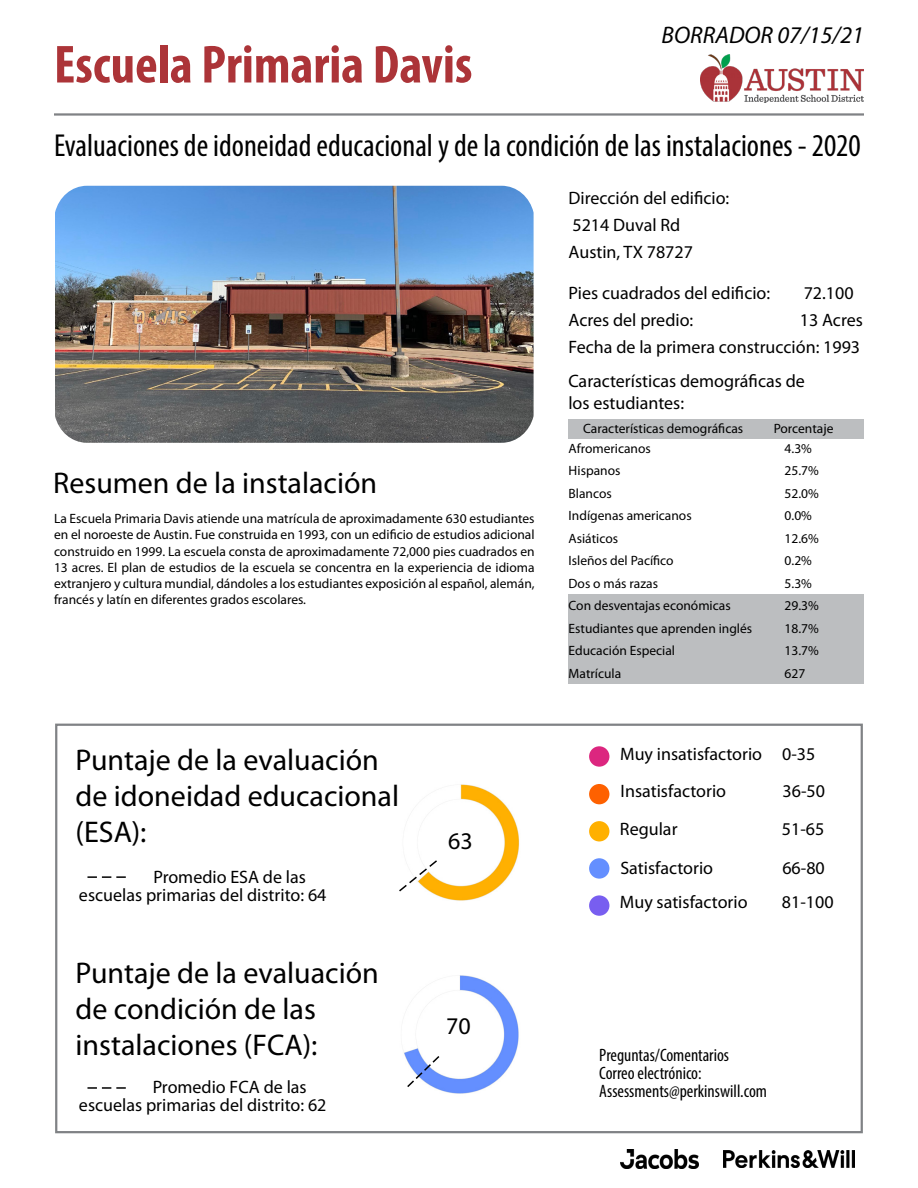
<style>
.page{position:relative;width:918px;height:1188px;background:#fff}
.page>*{position:absolute;margin:0;border:0;box-sizing:border-box;transform-origin:0 0}
.Table_-_School_Name{font:700 condensed 54px "Myriad Pro";color:#ac3438}
.Heading_4__h4{font:condensed 31.8px "Myriad Pro";color:#000}
.Heading_5__h5{font:30px/36px "Myriad Pro";color:#000}
.t1{font:italic 24px "Myriad Pro";color:#000}
.Table_-_Body_-_Large{font:24px "Myriad Pro";color:#000}
.body__p{font:18px/18px "Myriad Pro";color:#000}
.Table_-_Body_-_Small{font:18px/21.6px "Myriad Pro";color:#000}
.body__p-2{font:condensed 18px "Myriad Pro";color:#000}
.Table_-_Body_-_Extra{font:13.5px/16.2px "Myriad Pro";color:#000;text-align:justify}
</style>
<div class="page">
<div style="left:568px;top:420px;width:296px;height:19px;background:#bcbec0"></div>
<div style="left:568px;top:594px;width:296px;height:90px;background:#bcbec0"></div>
<img style="left:701px;top:54px;width:162px;height:48px">
<hr style="left:54px;top:113px;width:810px;height:3px;background:#808285">
<img style="left:55px;top:186px;width:479px;height:257px">
<svg style="left:55px;top:723px;width:808px;height:411px"></svg>
<svg style="left:397px;top:859px;width:42px;height:34px"></svg>
<svg style="left:87px;top:876px;width:39px;height:2px"></svg>
<svg style="left:406px;top:1054px;width:35px;height:35px"></svg>
<svg style="left:87px;top:1087px;width:39px;height:2px"></svg>
<div style="left:589px;top:746px;width:20px;height:21px;background:#dc267f;border-radius:50%"></div>
<div style="left:589px;top:784px;width:20px;height:20px;background:#fe6100;border-radius:50%"></div>
<div style="left:589px;top:821px;width:20px;height:20px;background:#ffb000;border-radius:50%"></div>
<div style="left:589px;top:858px;width:20px;height:21px;background:#648fff;border-radius:50%"></div>
<div style="left:589px;top:895px;width:20px;height:21px;background:#785ef0;border-radius:50%"></div>
<img style="left:621px;top:1150px;width:78px;height:19px">
<img style="left:723px;top:1151px;width:131px;height:16px">
<h1 class="Table_-_School_Name" style="left:54px;top:31px;width:420px">Escuela Primaria Davis</h1>
<h3 class="t1" style="left:662px;top:20px;width:204px">BORRADOR 07/15/21</h3>
<h2 class="Heading_4__h4" style="left:54px;top:126px;width:808px">Evaluaciones de idoneidad educacional y de la condición de las instalaciones - 2020</h2>
<p class="Table_-_Body_-_Small" style="left:569px;top:187px;width:162px">Dirección del edificio:</p>
<p class="Table_-_Body_-_Small" style="left:572px;top:214px;width:109px">5214 Duval Rd</p>
<p class="Table_-_Body_-_Small" style="left:569px;top:241px;width:126px">Austin, TX 78727</p>
<p class="Table_-_Body_-_Small" style="left:569px;top:282px;width:203px">Pies cuadrados del edificio:</p>
<p class="Table_-_Body_-_Small" style="left:804px;top:282px;width:51px">72.100</p>
<p class="Table_-_Body_-_Small" style="left:569px;top:309px;width:126px">Acres del predio:</p>
<p class="Table_-_Body_-_Small" style="left:800px;top:309px;width:64px">13 Acres</p>
<p class="Table_-_Body_-_Small" style="left:569px;top:336px;width:293px">Fecha de la primera construcción: 1993</p>
<p class="Table_-_Body_-_Small" style="left:568px;top:370px;width:238px">Características demográficas de los estudiantes:</p>
<h3 class="Heading_5__h5" style="left:53px;top:465px;width:326px">Resumen de la instalación</h3>
<p class="Table_-_Body_-_Extra" style="left:54px;top:510px;width:482px">La Escuela Primaria Davis atiende una matrícula de aproximadamente 630 estudiantes en el noroeste de Austin. Fue construida en 1993, con un edificio de estudios adicional construido en 1999. La escuela consta de aproximadamente 72,000 pies cuadrados en 13 acres. El plan de estudios de la escuela se concentra en la experiencia de idioma extranjero y cultura mundial, dándoles a los estudiantes exposición al español, alemán, francés y latín en diferentes grados escolares.</p>
<h3 class="Heading_5__h5" style="left:76px;top:742px;width:325px">Puntaje de la evaluación de idoneidad educacional (ESA):</h3>
<p class="body__p" style="left:79px;top:868px;width:249px;text-indent:74px">Promedio ESA de las escuelas primarias del distrito: 64</p>
<h3 class="Heading_5__h5" style="left:76px;top:954px;width:305px">Puntaje de la evaluación de condición de las instalaciones (FCA):</h3>
<p class="body__p" style="left:79px;top:1077px;width:249px;text-indent:74px">Promedio FCA de las escuelas primarias del distrito: 62</p>
<h4 class="Table_-_Body_-_Large" style="left:448px;top:826px;width:26px">63</h4>
<h4 class="Table_-_Body_-_Large" style="left:446px;top:1011px;width:26px">70</h4>
<p class="Table_-_Body_-_Extra" style="left:583px;top:421px;width:162px">Características demográficas</p>
<p class="Table_-_Body_-_Extra" style="left:774px;top:421px;width:61px">Porcentaje</p>
<p class="Table_-_Body_-_Extra" style="left:569px;top:440px;width:84px">Afromericanos</p>
<p class="Table_-_Body_-_Extra" style="left:785px;top:440px;width:29px">4.3%</p>
<p class="Table_-_Body_-_Extra" style="left:569px;top:463px;width:53px">Hispanos</p>
<p class="Table_-_Body_-_Extra" style="left:785px;top:463px;width:36px">25.7%</p>
<p class="Table_-_Body_-_Extra" style="left:569px;top:485px;width:45px">Blancos</p>
<p class="Table_-_Body_-_Extra" style="left:785px;top:485px;width:36px">52.0%</p>
<p class="Table_-_Body_-_Extra" style="left:569px;top:508px;width:125px">Indígenas americanos</p>
<p class="Table_-_Body_-_Extra" style="left:785px;top:508px;width:29px">0.0%</p>
<p class="Table_-_Body_-_Extra" style="left:569px;top:530px;width:51px">Asiáticos</p>
<p class="Table_-_Body_-_Extra" style="left:785px;top:530px;width:36px">12.6%</p>
<p class="Table_-_Body_-_Extra" style="left:569px;top:553px;width:107px">Isleños del Pacífico</p>
<p class="Table_-_Body_-_Extra" style="left:785px;top:553px;width:29px">0.2%</p>
<p class="Table_-_Body_-_Extra" style="left:569px;top:575px;width:91px">Dos o más razas</p>
<p class="Table_-_Body_-_Extra" style="left:785px;top:575px;width:29px">5.3%</p>
<p class="Table_-_Body_-_Extra" style="left:569px;top:598px;width:164px">Con desventajas económicas</p>
<p class="Table_-_Body_-_Extra" style="left:785px;top:598px;width:36px">29.3%</p>
<p class="Table_-_Body_-_Extra" style="left:569px;top:620px;width:185px">Estudiantes que aprenden inglés</p>
<p class="Table_-_Body_-_Extra" style="left:785px;top:620px;width:36px">18.7%</p>
<p class="Table_-_Body_-_Extra" style="left:569px;top:643px;width:108px">Educación Especial</p>
<p class="Table_-_Body_-_Extra" style="left:785px;top:643px;width:36px">13.7%</p>
<p class="Table_-_Body_-_Extra" style="left:569px;top:665px;width:54px">Matrícula</p>
<p class="Table_-_Body_-_Extra" style="left:785px;top:665px;width:22px">627</p>
<p class="body__p" style="left:620px;top:745px;width:197px">Muy insatisfactorio 0-35</p>
<p class="body__p" style="left:621px;top:782px;width:107px">Insatisfactorio</p>
<p class="body__p" style="left:783px;top:782px;width:44px">36-50</p>
<p class="body__p" style="left:620px;top:819px;width:59px">Regular</p>
<p class="body__p" style="left:782px;top:819px;width:44px">51-65</p>
<p class="body__p" style="left:620px;top:859px;width:94px">Satisfactorio</p>
<p class="body__p" style="left:782px;top:859px;width:44px">66-80</p>
<p class="body__p" style="left:620px;top:893px;width:129px">Muy satisfactorio</p>
<p class="body__p" style="left:782px;top:893px;width:53px">81-100</p>
<p class="body__p-2" style="left:599px;top:1044px;width:131px">Preguntas/Comentarios</p>
<p class="body__p-2" style="left:599px;top:1062px;width:104px">Correo electrónico:</p>
<p class="body__p-2" style="left:599px;top:1080px;width:169px">Assessments@perkinswill.com</p>
</div>
